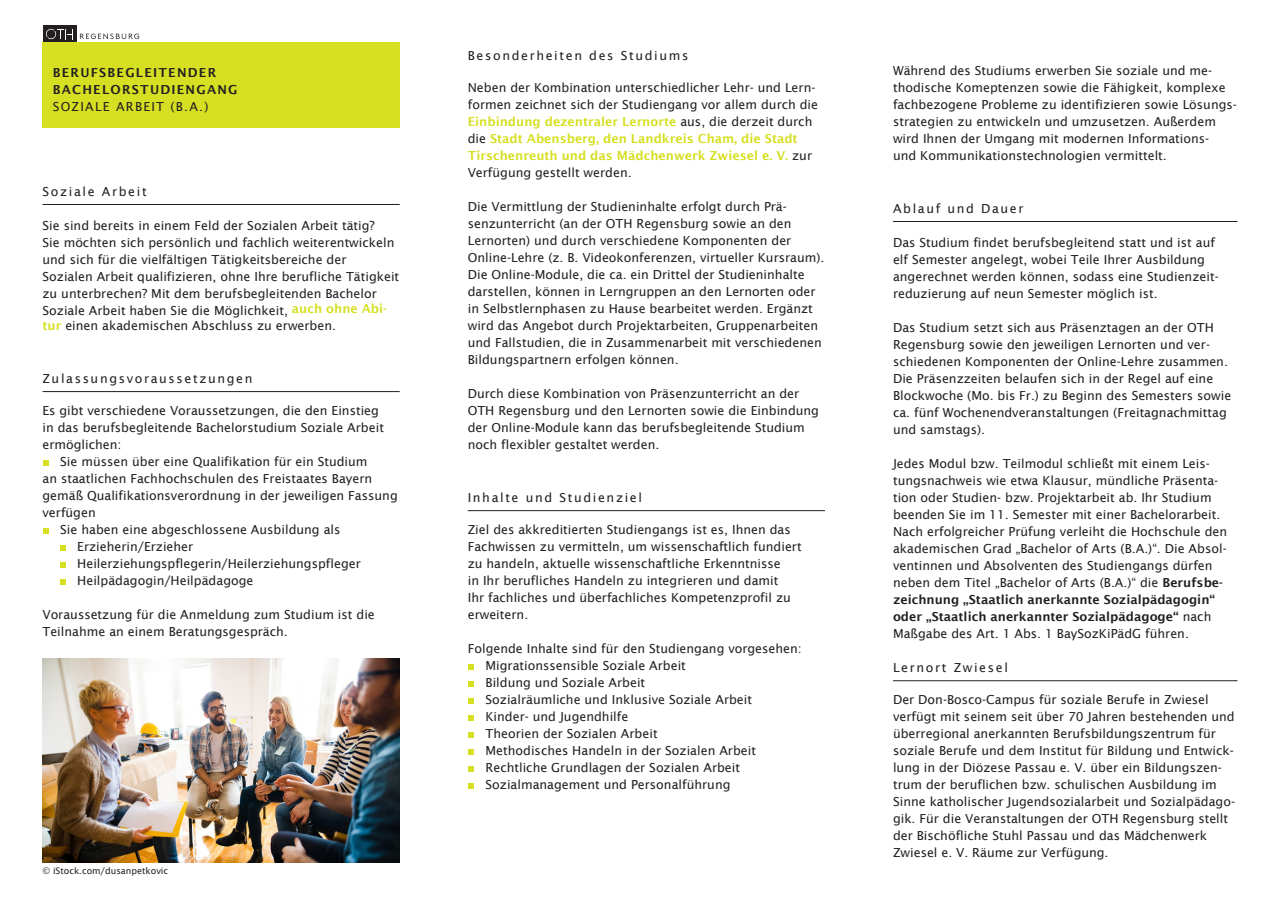
<style>
.page{position:relative;width:1280px;height:910px;background:#fff}
.page>*{position:absolute;margin:0;border:0;box-sizing:border-box;transform-origin:0 0}
.Fließtext_8_5_11pt{font:12.45px/17px "Lucida Sans";color:#231f20}
.Headline_Unterstrich{font:12.45px "Lucida Sans";letter-spacing:.13em;color:#231f20}
.t1{font:600 12.45px "Lucida Sans";letter-spacing:.1em;color:#231f20}
.Fließtext_8_5_11pt-2{font:12.45px "Lucida Sans";letter-spacing:.13em;color:#231f20}
.Fließtext_8_5_11pt-3{font:12.45px "Lucida Sans";letter-spacing:.1em;color:#231f20}
.Fließtext_8_5_11pt-4{font:9px "Lucida Sans";color:#231f20}
.s1{font-weight:600;color:#d6df21}
.s2{font-weight:600}
</style>
<div class="page">
<div style="left:43px;top:26px;width:34px;height:17px;background:#231f20"></div>
<svg style="left:46px;top:29px;width:27px;height:10px"></svg>
<svg style="left:80px;top:34px;width:59px;height:5px"></svg>
<img style="left:43px;top:658px;width:357px;height:204px">
<hr style="left:468px;top:510px;width:357px;height:1px;background:#231f20">
<svg style="left:468px;top:664px;width:6px;height:6px"></svg>
<svg style="left:468px;top:681px;width:6px;height:6px"></svg>
<svg style="left:468px;top:698px;width:6px;height:6px"></svg>
<svg style="left:468px;top:715px;width:6px;height:6px"></svg>
<svg style="left:468px;top:732px;width:6px;height:6px"></svg>
<svg style="left:468px;top:749px;width:6px;height:6px"></svg>
<svg style="left:468px;top:766px;width:6px;height:6px"></svg>
<svg style="left:468px;top:783px;width:6px;height:6px"></svg>
<hr style="left:43px;top:204px;width:357px;height:1px;background:#231f20">
<hr style="left:43px;top:391px;width:357px;height:1px;background:#231f20">
<svg style="left:43px;top:460px;width:5px;height:6px"></svg>
<svg style="left:43px;top:528px;width:5px;height:6px"></svg>
<svg style="left:60px;top:545px;width:5px;height:6px"></svg>
<svg style="left:60px;top:562px;width:5px;height:6px"></svg>
<svg style="left:60px;top:579px;width:5px;height:6px"></svg>
<hr style="left:893px;top:221px;width:344px;height:1px;background:#231f20">
<hr style="left:893px;top:680px;width:344px;height:1px;background:#231f20">
<div style="left:43px;top:43px;width:357px;height:85px;background:#d6df21"></div>
<p class="t1" style="left:53px;top:65px;width:165px">BERUFSBEGLEITENDER</p>
<p class="t1" style="left:53px;top:82px;width:186px">BACHELORSTUDIENGANG</p>
<p class="Fließtext_8_5_11pt-3" style="left:53px;top:99px;width:157px">SOZIALE ARBEIT (B.A.)</p>
<p class="Headline_Unterstrich" style="left:43px;top:184px;width:106px">Soziale Arbeit</p>
<p class="Fließtext_8_5_11pt" style="left:43px;top:217px;width:334px">Sie sind bereits in einem Feld der Sozialen Arbeit tätig?</p>
<p class="Fließtext_8_5_11pt" style="left:43px;top:234px;width:358px">Sie möchten sich persönlich und fachlich weiterentwickeln und sich für die vielfältigen Tätigkeitsbereiche der Sozialen Arbeit qualifizieren, ohne Ihre berufliche Tätigkeit zu unterbrechen? Mit dem berufsbegleitenden Bachelor Soziale Arbeit haben Sie die Möglichkeit, <span class="s1">auch ohne Abi-</span></p>
<p class="Fließtext_8_5_11pt" style="left:43px;top:317px;width:295px"><span class="s1">tur</span> einen akademischen Abschluss zu erwerben.</p>
<p class="Headline_Unterstrich" style="left:43px;top:371px;width:211px">Zulassungsvoraussetzungen</p>
<p class="Fließtext_8_5_11pt" style="left:43px;top:402px;width:338px">Es gibt verschiedene Voraussetzungen, die den Einstieg</p>
<p class="Fließtext_8_5_11pt" style="left:43px;top:419px;width:343px">in das berufsbegleitende Bachelorstudium Soziale Arbeit</p>
<p class="Fließtext_8_5_11pt" style="left:43px;top:436px;width:80px">ermöglichen:</p>
<p class="Fließtext_8_5_11pt" style="left:60px;top:453px;width:309px">Sie müssen über eine Qualifikation für ein Studium</p>
<p class="Fließtext_8_5_11pt" style="left:43px;top:470px;width:331px">an staatlichen Fachhochschulen des Freistaates Bayern</p>
<p class="Fließtext_8_5_11pt" style="left:43px;top:487px;width:357px">gemäß Qualifikationsverordnung in der jeweiligen Fassung</p>
<p class="Fließtext_8_5_11pt" style="left:43px;top:504px;width:55px">verfügen</p>
<p class="Fließtext_8_5_11pt" style="left:60px;top:521px;width:282px">Sie haben eine abgeschlossene Ausbildung als</p>
<p class="Fließtext_8_5_11pt" style="left:77px;top:538px;width:118px">Erzieherin/Erzieher</p>
<p class="Fließtext_8_5_11pt" style="left:77px;top:555px;width:285px">Heilerziehungspflegerin/Heilerziehungspfleger</p>
<p class="Fließtext_8_5_11pt" style="left:77px;top:572px;width:178px">Heilpädagogin/Heilpädagoge</p>
<p class="Fließtext_8_5_11pt" style="left:43px;top:606px;width:334px">Voraussetzung für die Anmeldung zum Studium ist die<br>Teilnahme an einem Beratungsgespräch.</p>
<p class="Fließtext_8_5_11pt-4" style="left:43px;top:866px;width:127px">© iStock.com/dusanpetkovic</p>
<p class="Fließtext_8_5_11pt-2" style="left:468px;top:48px;width:222px">Besonderheiten des Studiums</p>
<p class="Fließtext_8_5_11pt" style="left:468px;top:79px;width:352px">Neben der Kombination unterschiedlicher Lehr- und Lern&shy;formen zeichnet sich der Studiengang vor allem durch die <span class="s1">Einbindung dezentraler Lernorte</span> aus, die derzeit durch die <span class="s1">Stadt Abensberg, den Landkreis Cham, die Stadt Tirschenreuth und das Mädchenwerk Zwiesel e. V.</span> zur Verfügung gestellt werden.</p>
<p class="Fließtext_8_5_11pt" style="left:468px;top:198px;width:358px">Die Vermittlung der Studieninhalte erfolgt durch Prä&shy;senzunterricht (an der OTH Regensburg sowie an den Lernorten) und durch verschiedene Komponenten der Online-Lehre (z. B. Videokonferenzen, virtueller Kursraum).<br>Die Online-Module, die ca. ein Drittel der Studieninhalte darstellen, können in Lerngruppen an den Lernorten oder in Selbstlernphasen zu Hause bearbeitet werden. Ergänzt wird das Angebot durch Projektarbeiten, Gruppenarbeiten und Fallstudien, die in Zusammenarbeit mit verschiedenen Bildungspartnern erfolgen können.</p>
<p class="Fließtext_8_5_11pt" style="left:468px;top:385px;width:353px">Durch diese Kombination von Präsenzunterricht an der OTH Regensburg und den Lernorten sowie die Einbindung der Online-Module kann das berufsbegleitende Studium noch flexibler gestaltet werden.</p>
<p class="Headline_Unterstrich" style="left:468px;top:490px;width:176px">Inhalte und Studienziel</p>
<p class="Fließtext_8_5_11pt" style="left:468px;top:521px;width:335px">Ziel des akkreditierten Studiengangs ist es, Ihnen das Fachwissen zu vermitteln, um wissenschaftlich fundiert zu handeln, aktuelle wissenschaftliche Erkenntnisse<br>in Ihr berufliches Handeln zu integrieren und damit<br>Ihr fachliches und überfachliches Kompetenzprofil zu erweitern.</p>
<p class="Fließtext_8_5_11pt" style="left:468px;top:640px;width:336px">Folgende Inhalte sind für den Studiengang vorgesehen:</p>
<p class="Fließtext_8_5_11pt" style="left:485px;top:657px;width:202px">Migrationssensible Soziale Arbeit</p>
<p class="Fließtext_8_5_11pt" style="left:485px;top:674px;width:161px">Bildung und Soziale Arbeit</p>
<p class="Fließtext_8_5_11pt" style="left:485px;top:691px;width:268px">Sozialräumliche und Inklusive Soziale Arbeit</p>
<p class="Fließtext_8_5_11pt" style="left:485px;top:708px;width:144px">Kinder- und Jugendhilfe</p>
<p class="Fließtext_8_5_11pt" style="left:485px;top:725px;width:174px">Theorien der Sozialen Arbeit</p>
<p class="Fließtext_8_5_11pt" style="left:485px;top:742px;width:272px">Methodisches Handeln in der Sozialen Arbeit<br>Rechtliche Grundlagen der Sozialen Arbeit</p>
<p class="Fließtext_8_5_11pt" style="left:485px;top:776px;width:246px">Sozialmanagement und Personalführung</p>
<p class="Fließtext_8_5_11pt" style="left:893px;top:62px;width:345px">Während des Studiums erwerben Sie soziale und me&shy;thodische Komeptenzen sowie die Fähigkeit, komplexe fachbezogene Probleme zu identifizieren sowie Lösungs&shy;strategien zu entwickeln und umzusetzen. Außerdem wird Ihnen der Umgang mit modernen Informations-</p>
<p class="Fließtext_8_5_11pt" style="left:893px;top:147px;width:275px">und Kommunikationstechnologien vermittelt.</p>
<p class="Headline_Unterstrich" style="left:893px;top:201px;width:132px">Ablauf und Dauer</p>
<p class="Fließtext_8_5_11pt" style="left:893px;top:234px;width:323px">Das Studium findet berufsbegleitend statt und ist auf</p>
<p class="Fließtext_8_5_11pt" style="left:893px;top:251px;width:327px">elf Semester angelegt, wobei Teile Ihrer Ausbildung angerechnet werden können, sodass eine Studienzeit&shy;reduzierung auf neun Semester möglich ist.</p>
<p class="Fließtext_8_5_11pt" style="left:893px;top:319px;width:340px">Das Studium setzt sich aus Präsenztagen an der OTH Regensburg sowie den jeweiligen Lernorten und ver&shy;schiedenen Komponenten der Online-Lehre zusammen.<br>Die Präsenzzeiten belaufen sich in der Regel auf eine Blockwoche (Mo. bis Fr.) zu Beginn des Semesters sowie ca. fünf Wochenendveranstaltungen (Freitagnachmittag und samstags).</p>
<p class="Fließtext_8_5_11pt" style="left:893px;top:455px;width:336px">Jedes Modul bzw. Teilmodul schließt mit einem Leis&shy;tungsnachweis wie etwa Klausur, mündliche Präsenta&shy;tion oder Studien- bzw. Projektarbeit ab. Ihr Studium beenden Sie im 11. Semester mit einer Bachelorarbeit.<br>Nach erfolgreicher Prüfung verleiht die Hochschule den akademischen Grad „Bachelor of Arts (B.A.)“. Die Absol&shy;ventinnen und Absolventen des Studiengangs dürfen neben dem Titel „Bachelor of Arts (B.A.)“ die <span class="s2">Berufsbe&shy;zeichnung „Staatlich anerkannte Sozialpädagogin“ oder „Staatlich anerkannter Sozialpädagoge“</span> nach Maßgabe des Art. 1 Abs. 1 BaySozKiPädG führen.</p>
<p class="Headline_Unterstrich" style="left:893px;top:660px;width:116px">Lernort Zwiesel</p>
<p class="Fließtext_8_5_11pt" style="left:893px;top:691px;width:344px">Der Don-Bosco-Campus für soziale Berufe in Zwiesel verfügt mit seinem seit über 70 Jahren bestehenden und überregional anerkannten Berufsbildungszentrum für soziale Berufe und dem Institut für Bildung und Entwick&shy;lung in der Diözese Passau e. V. über ein Bildungszen&shy;trum der beruflichen bzw. schulischen Ausbildung im Sinne katholischer Jugendsozialarbeit und Sozialpädago&shy;gik. Für die Veranstaltungen der OTH Regensburg stellt der Bischöfliche Stuhl Passau und das Mädchenwerk Zwiesel e. V. Räume zur Verfügung.</p>
</div>
